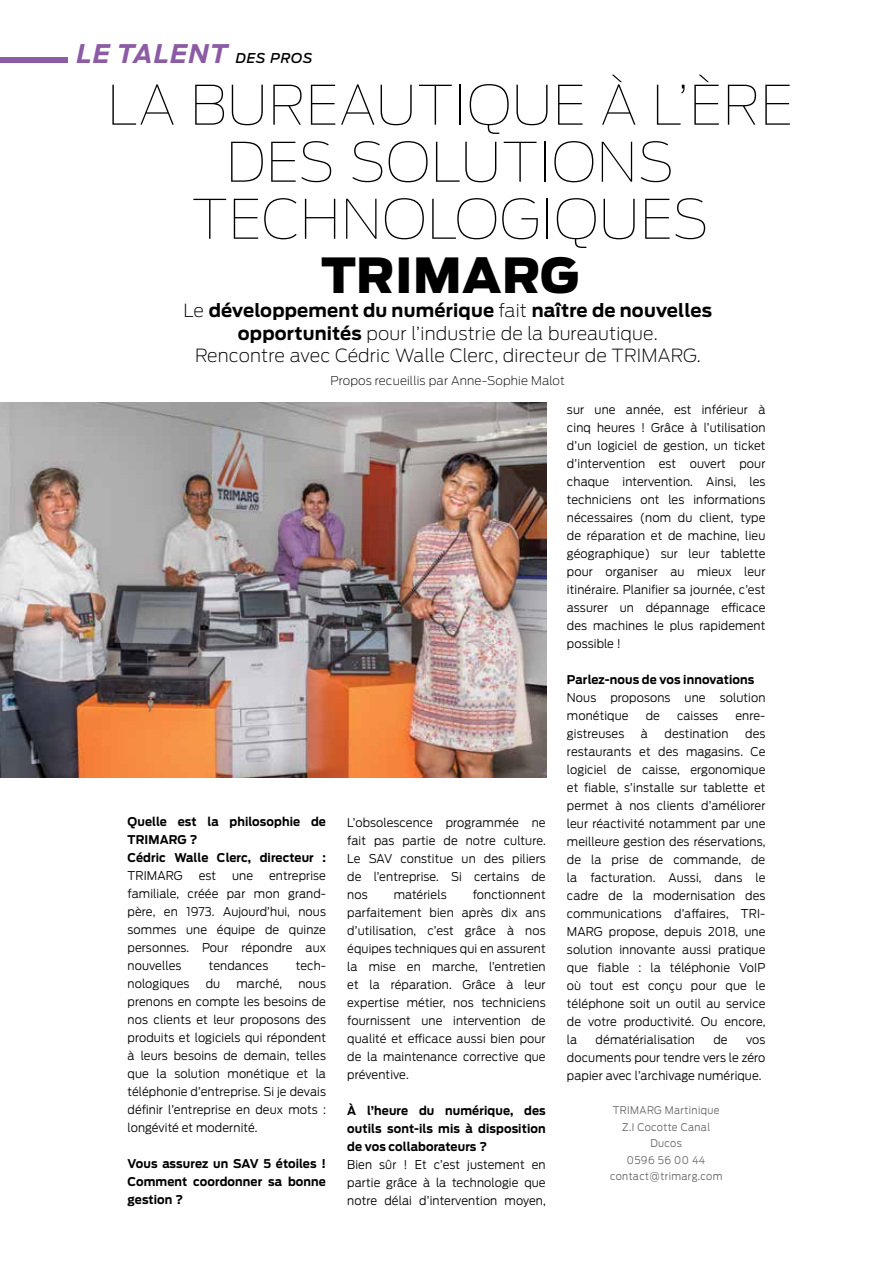
<style>
.page{position:relative;width:893px;height:1263px;background:#fff}
.page>*{position:absolute;margin:0;border:0;box-sizing:border-box;transform-origin:0 0}
.t1{font:100 54px/57px "Antenna";letter-spacing:.01em;color:#000;text-align:center}
.t2{font:900 48px "Antenna";letter-spacing:.01em;color:#000}
.t3{font:italic 700 25.5px "Antenna";letter-spacing:.045em;color:#8c5ba5}
.t4{font:200 18px/22.5px "Antenna";letter-spacing:.01em;color:#000;text-align:center}
.t5{font:300 12px/18px "Antenna";letter-spacing:.01em;color:#000;text-align:justify;scale:.95 1}
.t6{font:700 12px/18px "Antenna";letter-spacing:.01em;color:#000;text-align:justify;scale:.95 1}
.t7{font:200 12px "Antenna";letter-spacing:.01em;color:#000}
.t8{font:300 10.5px/16.5px "Antenna";letter-spacing:.04em;color:#636466;text-align:center;scale:.93 1}
.s1{font-weight:500;font-size:13.5px;color:#000}
.s2{font-weight:700}
</style>
<div class="page">
<img style="left:0;top:403px;width:546px;height:374px">
<div style="left:0;top:57px;width:68px;height:6px;background:#8c5ba5"></div>
<h3 class="t3" style="left:77px;top:39px;width:237px">LE TALENT <span class="s1">DES PROS</span></h3>
<h1 class="t1" style="left:107px;top:77px;width:687px">LA BUREAUTIQUE À L’ÈRE<br>DES SOLUTIONS<br>TECHNOLOGIQUES</h1>
<h2 class="t2" style="left:321px;top:247px;width:259px">TRIMARG</h2>
<h3 class="t4" style="left:183px;top:299px;width:530px">Le <span class="s2">développement du numérique</span> fait <span class="s2">naître de nouvelles opportunités</span> pour l’industrie de la bureautique.<br>Rencontre avec Cédric Walle Clerc, directeur de TRIMARG.</h3>
<p class="t7" style="left:331px;top:373px;width:236px">Propos recueillis par Anne-Sophie Malot</p>
<p class="t6" style="left:128px;top:812px;width:210px;text-align:left">Quelle est la philosophie de<br>TRIMARG ?<br>Cédric Walle Clerc, directeur :</p>
<p class="t5" style="left:128px;top:866px;width:60px">TRIMARG</p>
<p class="t5" style="left:199px;top:866px;width:20px">est</p>
<p class="t5" style="left:232px;top:866px;width:24px">une</p>
<p class="t5" style="left:128px;top:866px;width:210px;text-indent:141px">entreprise familiale, créée par mon grand&shy;père, en 1973. Aujourd’hui, nous sommes une équipe de quinze personnes. Pour répondre aux nouvelles</p>
<p class="t5" style="left:209px;top:956px;width:64px">tendances</p>
<p class="t5" style="left:296px;top:956px;width:33px">tech-</p>
<p class="t5" style="left:128px;top:974px;width:67px">nologiques</p>
<p class="t5" style="left:206px;top:974px;width:17px">du</p>
<p class="t5" style="left:237px;top:974px;width:50px">marché,</p>
<p class="t5" style="left:128px;top:974px;width:210px;text-indent:171px">nous prenons en compte les besoins de nos clients et leur proposons des produits et logiciels qui répondent à leurs besoins de demain, telles que la solution monétique et la téléphonie d’entreprise. Si je devais définir l’entreprise en deux mots : longévité et modernité.</p>
<p class="t6" style="left:128px;top:1154px;width:210px">Vous assurez un SAV 5 étoiles !<br>Comment coordonner sa bonne gestion ?</p>
<p class="t5" style="left:347px;top:813px;width:211px">L’obsolescence programmée ne fait pas partie de notre culture.<br>Le SAV constitue un des piliers de l’entreprise. Si certains de nos</p>
<p class="t5" style="left:347px;top:885px;width:210px;text-indent:125px">fonctionnent parfaitement bien après dix ans d’utilisation, c’est grâce à nos équipes techniques qui en assurent la mise en marche, l’entretien et la réparation. Grâce à leur expertise métier, nos techniciens fournissent une intervention de qualité et efficace aussi bien pour de la maintenance corrective que préventive.</p>
<p class="t6" style="left:347px;top:1101px;width:210px">À l’heure du numérique, des outils sont-ils mis à disposition de vos collaborateurs ?</p>
<p class="t5" style="left:347px;top:1155px;width:210px">Bien sûr ! Et c’est justement en partie grâce à la technologie que notre délai d’intervention moyen,</p>
<p class="t5" style="left:394px;top:885px;width:57px">matériels</p>
<p class="t5" style="left:567px;top:400px;width:210px">sur une année, est inférieur à cinq heures ! Grâce à l’utilisation d’un logiciel de gestion, un ticket d’intervention est ouvert pour chaque intervention. Ainsi, les techniciens ont les informations nécessaires (nom du client, type de réparation et de machine, lieu géographique) sur leur tablette pour organiser au mieux leur itinéraire. Planifier sa journée, c’est assurer un dépannage efficace des machines le plus rapidement possible !</p>
<p class="t6" style="left:567px;top:670px;width:199px">Parlez-nous de vos innovations</p>
<p class="t5" style="left:567px;top:688px;width:210px">Nous proposons une solution monétique</p>
<p class="t5" style="left:646px;top:706px;width:16px">de</p>
<p class="t5" style="left:677px;top:706px;width:45px">caisses</p>
<p class="t5" style="left:735px;top:706px;width:33px">enre-</p>
<p class="t5" style="left:567px;top:724px;width:62px">gistreuses</p>
<p class="t5" style="left:641px;top:724px;width:9px">à</p>
<p class="t5" style="left:665px;top:724px;width:69px">destination</p>
<p class="t5" style="left:567px;top:724px;width:211px;text-indent:178px">des restaurants et des magasins. Ce logiciel de caisse, ergonomique et fiable, s’installe sur tablette et permet à nos clients d’améliorer leur réactivité notamment par une meilleure gestion des réservations, de la prise de commande, de la facturation. Aussi, dans le cadre de la modernisation des communications d’affaires, TRI-MARG propose, depuis 2018, une solution innovante aussi pratique que fiable : la téléphonie VoIP où tout est conçu pour que le téléphone soit un outil au service de votre productivité. Ou encore, la</p>
<p class="t5" style="left:596px;top:1030px;width:106px">dématérialisation</p>
<p class="t5" style="left:713px;top:1030px;width:17px">de</p>
<p class="t5" style="left:567px;top:1030px;width:210px;text-indent:179px">vos documents pour tendre vers le zéro papier avec l’archivage numérique.</p>
<p class="t8" style="left:610px;top:1102px;width:122px">TRIMARG Martinique<br>Z.I Cocotte Canal<br>Ducos<br>0596 56 00 44 contact@trimarg.com</p>
</div>
